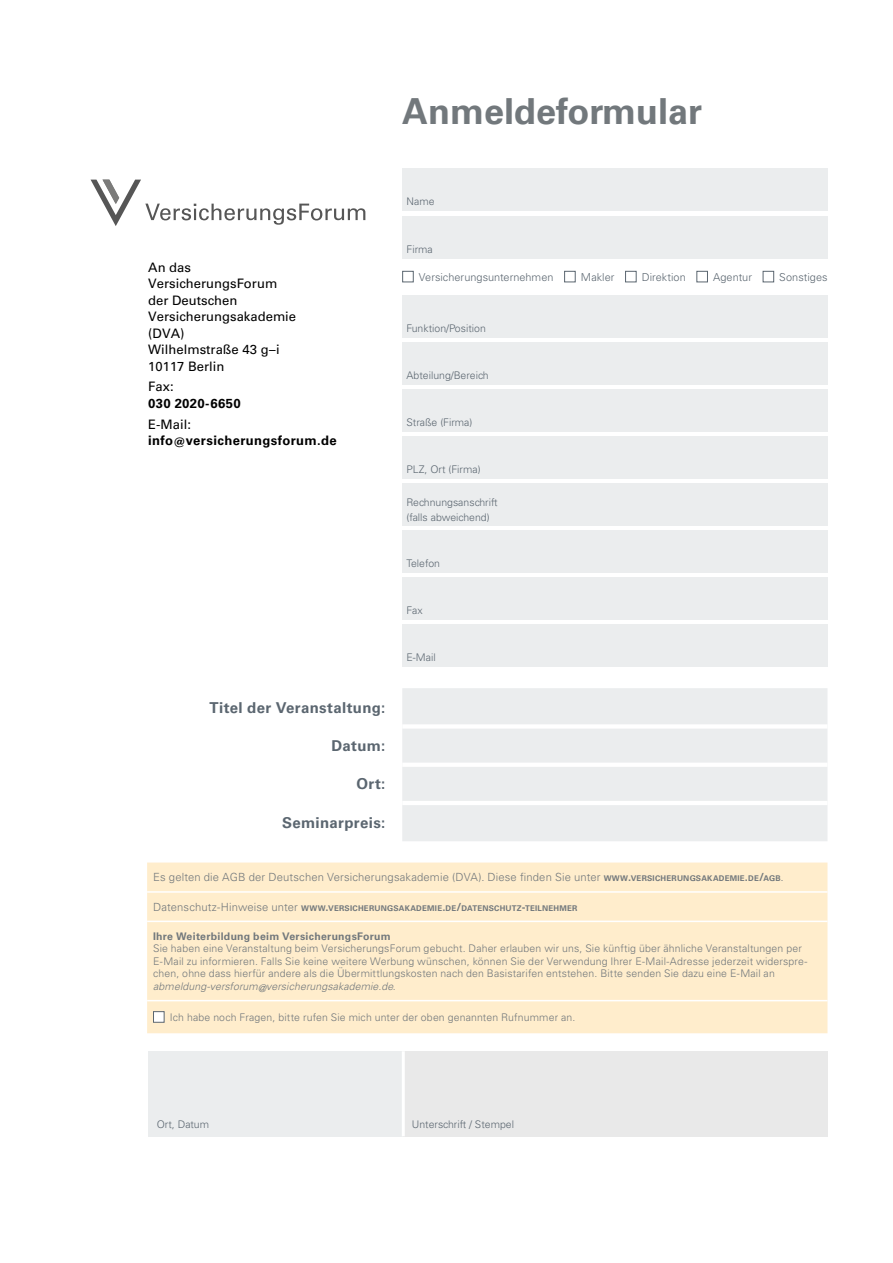
<style>
.page{position:relative;width:893px;height:1263px;background:#fff}
.page>*{position:absolute;margin:0;border:0;box-sizing:border-box;transform-origin:0 0}
.t1{font:700 36px "Univers LT";color:#72787c}
.t2{font:700 15px "Univers LT Std";letter-spacing:.025em;color:#5b6670}
.t3{font:13.05px/16.5px "Univers LT";color:#000}
.t4{font:700 13.05px "Univers LT Std";letter-spacing:.03em;color:#000}
.t5{font:300 11.25px "Univers LT Std";letter-spacing:.01em;color:#72787c}
.t6{font:300 10.95px "Univers LT Std";color:#5b6670}
.t7{font:300 10.5px/12.6px "Univers LT Std";letter-spacing:.015em;color:#72787c}
.t8{font:300 10.5px/15px "Univers LT Std";color:#5b6670}
.t9{font:700 10.5px "Univers LT Std";letter-spacing:.025em;color:#72787c}
.t10{font:700 7.8px "Univers LT Std";letter-spacing:.03em;color:#72787c}
.s1{font-weight:700;font-size:7.8px}
.s2{font-weight:700}
.s3{font-style:italic}
.s4{font-weight:300;font-size:11.25px}
.s5{font-size:11.25px}
</style>
<div class="page">
<div style="left:402px;top:168px;width:425px;height:43px;background:#ebedee"></div>
<div style="left:402px;top:216px;width:425px;height:43px;background:#ebedee"></div>
<div style="left:402px;top:271px;width:12px;height:11px;border:1px solid #5b6670"></div>
<div style="left:564px;top:271px;width:12px;height:11px;border:1px solid #5b6670"></div>
<div style="left:625px;top:271px;width:12px;height:11px;border:1px solid #5b6670"></div>
<div style="left:696px;top:271px;width:12px;height:11px;border:1px solid #5b6670"></div>
<div style="left:763px;top:271px;width:11px;height:11px;border:1px solid #5b6670"></div>
<div style="left:402px;top:295px;width:425px;height:43px;background:#ebedee"></div>
<div style="left:402px;top:342px;width:425px;height:43px;background:#ebedee"></div>
<div style="left:402px;top:389px;width:425px;height:43px;background:#ebedee"></div>
<div style="left:402px;top:436px;width:425px;height:43px;background:#ebedee"></div>
<div style="left:402px;top:483px;width:425px;height:43px;background:#ebedee"></div>
<div style="left:402px;top:530px;width:425px;height:43px;background:#ebedee"></div>
<div style="left:402px;top:577px;width:425px;height:43px;background:#ebedee"></div>
<div style="left:402px;top:624px;width:425px;height:43px;background:#ebedee"></div>
<div style="left:402px;top:688px;width:425px;height:153px;background:#ebedee"></div>
<div style="left:402px;top:724px;width:425px;height:5px;background:#fff"></div>
<hr style="left:402px;top:763px;width:425px;height:4px;background:#fff">
<hr style="left:402px;top:801px;width:425px;height:4px;background:#fff">
<div style="left:148px;top:1051px;width:255px;height:85px;background:#ebedee"></div>
<div style="left:403px;top:1051px;width:424px;height:85px;background:#e9e9e9"></div>
<hr style="left:402px;top:1051px;width:3px;height:85px;background:#fff">
<div style="left:147px;top:862px;width:680px;height:171px;background:#ffedcc"></div>
<hr style="left:147px;top:1000px;width:680px;height:1px;background:#fff">
<hr style="left:147px;top:891px;width:680px;height:2px;background:#fff">
<hr style="left:147px;top:920px;width:680px;height:2px;background:#fff">
<div style="left:153px;top:1011px;width:11px;height:12px;background:#fff;border:1px solid #5b6670"></div>
<svg style="left:91px;top:180px;width:274px;height:46px"></svg>
<svg style="left:164px;top:1023px;width:15px;height:1px"></svg>
<h1 class="t1" style="left:402px;top:90px;width:301px">Anmeldeformular</h1>
<p class="t3" style="left:148px;top:259px;width:149px">An das<br>VersicherungsForum der Deutschen<br>Versicherungsakademie (DVA)<br>Wilhelmstraße 43 g–i<br>10117 Berlin</p>
<p class="t3" style="left:148px;top:378px;width:27px">Fax:</p>
<p class="t4" style="left:148px;top:396px;width:94px">030 2020-6650</p>
<p class="t3" style="left:148px;top:416px;width:44px">E-Mail:</p>
<p class="t4" style="left:148px;top:433px;width:190px">info@versicherungsforum.de</p>
<h2 class="t2" style="left:210px;top:699px;width:177px">Titel der Veranstaltung:</h2>
<h2 class="t2" style="left:332px;top:737px;width:55px">Datum:</h2>
<h2 class="t2" style="left:356px;top:775px;width:30px">Ort:</h2>
<h2 class="t2" style="left:282px;top:813px;width:105px">Seminarpreis:</h2>
<p class="t8" style="left:406px;top:194px;width:30px">Name</p>
<p class="t8" style="left:406px;top:242px;width:28px">Firma</p>
<p class="t6" style="left:419px;top:270px;width:136px">Versicherungsunternehmen</p>
<p class="t6" style="left:581px;top:270px;width:35px">Makler</p>
<p class="t6" style="left:642px;top:270px;width:45px">Direktion</p>
<p class="t6" style="left:713px;top:270px;width:40px">Agentur</p>
<p class="t6" style="left:779px;top:270px;width:50px">Sonstiges</p>
<p class="t8" style="left:406px;top:321px;width:81px">Funktion/Position</p>
<p class="t8" style="left:406px;top:368px;width:84px">Abteilung/Bereich</p>
<p class="t8" style="left:406px;top:415px;width:67px">Straße (Firma)</p>
<p class="t8" style="left:406px;top:462px;width:76px">PLZ, Ort (Firma)</p>
<p class="t8" style="left:406px;top:495px;width:92px">Rechnungsanschrift (falls abweichend)</p>
<p class="t8" style="left:406px;top:556px;width:35px">Telefon</p>
<p class="t8" style="left:406px;top:603px;width:18px">Fax</p>
<p class="t8" style="left:406px;top:650px;width:31px">E-Mail</p>
<p class="t5" style="left:153px;top:870px;width:632px">Es gelten die AGB der Deutschen Versicherungsakademie (DVA). Diese finden Sie unter <span class="s1">WWW</span><span class="s2">.</span><span class="s1">VERSICHERUNGSAKADEMIE</span><span class="s2">.</span><span class="s1">DE</span><span class="s2">/</span><span class="s1">AGB</span><span class="s3">.</span></p>
<p class="t10" style="left:153px;top:903px;width:426px"><span class="s4">Datenschutz-Hinweise unter</span> WWW<span class="s5">.</span>VERSICHERUNGSAKADEMIE<span class="s5">.</span>DE<span class="s5">/</span>DATENSCHUTZ<span class="s5">-</span>TEILNEHMER</p>
<p class="t9" style="left:153px;top:930px;width:239px">Ihre Weiterbildung beim VersicherungsForum</p>
<p class="t7" style="left:153px;top:942px;width:656px">Sie haben eine Veranstaltung beim VersicherungsForum gebucht. Daher erlauben wir uns, Sie künftig über ähnliche Veranstaltungen per E-Mail zu informieren. Falls Sie keine weitere Werbung wünschen, können Sie der Verwendung Ihrer E-Mail-Adresse jederzeit widerspre&shy;chen, ohne dass hierfür andere als die Übermittlungskosten nach den Basistarifen entstehen. Bitte senden Sie dazu eine E-Mail an <span class="s3">abmeldung-versforum@versicherungsakademie.de</span>.</p>
<p class="t7" style="left:170px;top:1011px;width:407px">Ich habe noch Fragen, bitte rufen Sie mich unter der oben genannten Rufnummer an.</p>
<p class="t8" style="left:157px;top:1116px;width:54px">Ort, Datum</p>
<p class="t8" style="left:412px;top:1116px;width:104px">Unterschrift / Stempel</p>
</div>
